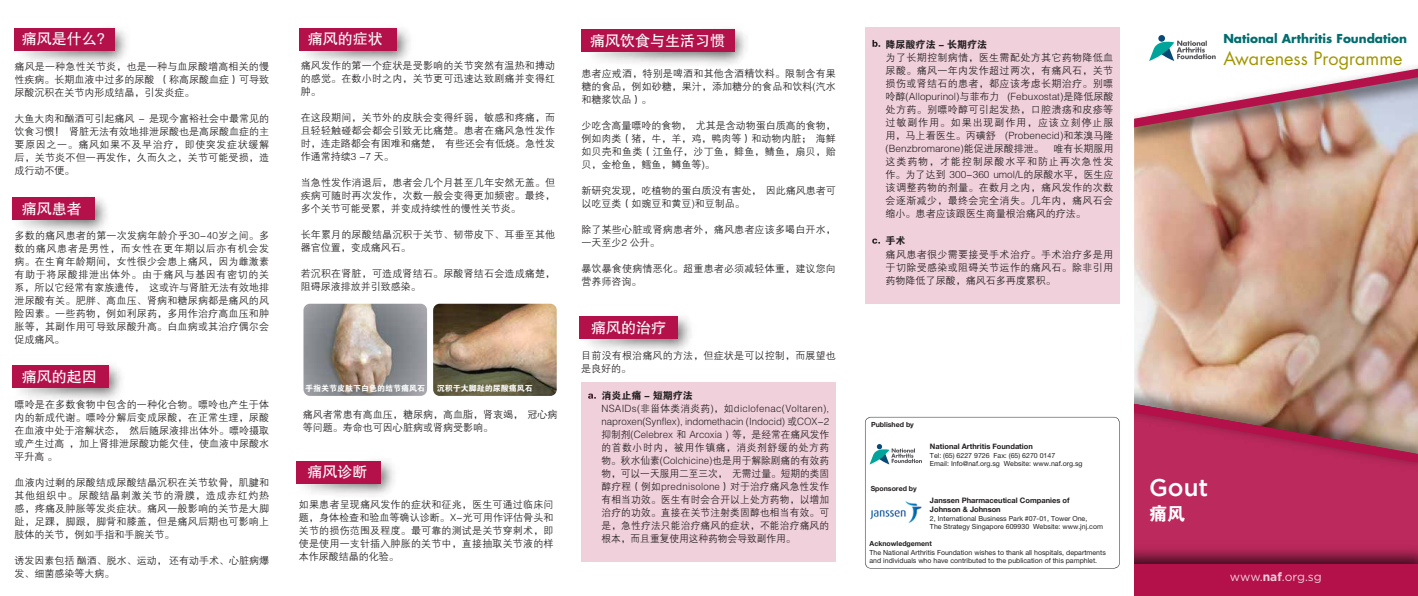
<style>
.page{position:relative;width:1418px;height:596px;background:#fff}
.page>*{position:absolute;margin:0;border:0;box-sizing:border-box;transform-origin:0 0}
.t1{font:500 24px "Gotham";color:#fff}
.t2{font:18px "Futura";color:#a19600}
.t3{font:18px "FZDHTJW GB1 0";color:#fff}
.t4{font:15px "FZHTJW GB1 0";color:#fff}
.t5{font:700 12px "Futura";color:#006d6f}
.t6{font:12px "Gotham";letter-spacing:-.01em;color:rgb(255 255 255/.8)}
.t7{font:10px/13px "FZZDXJW GB1 0";letter-spacing:.02em;color:#231f20;text-align:justify}
.t8{font:10px/13px "FZZDXJW GB1 0";color:#231f20}
.t9{font:10px "FZDHTJW GB1 0";color:#231f20}
.t10{font:8px "FZDHTJW GB1 0";color:#fff}
.t11{font:700 7.5px/9px "Helvetica Neue";color:#231f20}
.t12{font:7px/8.4px "Helvetica Neue LT Std";color:#231f20}
.t13{font:700 7px "Helvetica Neue";color:#231f20}
.s1{font-weight:700}
</style>
<div class="page">
<div style="left:865px;top:27px;width:255px;height:277px;background:#f0d0db"></div>
<img style="left:1134px;top:153px;width:283px;height:226px">
<img style="left:1134px;top:55px;width:283px;height:98px">
<svg style="left:1134px;top:69px;width:283px;height:58px"></svg>
<div style="left:1134px;top:476px;width:283px;height:64px;background:#bb295d"></div>
<img style="left:1134px;top:379px;width:283px;height:97px">
<svg style="left:1134px;top:403px;width:283px;height:59px;background:#ae4c62"></svg>
<img style="left:1134px;top:540px;width:283px;height:24px">
<div style="left:1134px;top:564px;width:283px;height:31px;background:#b4114b"></div>
<img style="left:22px;top:28px;width:105px;height:35px">
<div style="left:14px;top:28px;width:100px;height:23px;background:#b4114b"></div>
<img style="left:306px;top:28px;width:104px;height:34px">
<div style="left:299px;top:28px;width:97px;height:23px;background:#b4114b"></div>
<img style="left:20px;top:365px;width:101px;height:35px">
<div style="left:12px;top:365px;width:97px;height:23px;background:#b4114b"></div>
<img style="left:19px;top:197px;width:88px;height:35px">
<div style="left:12px;top:197px;width:82px;height:23px;background:#b4114b"></div>
<img style="left:296px;top:460px;width:98px;height:35px">
<div style="left:297px;top:460px;width:84px;height:23px;background:#b4114b"></div>
<img style="left:581px;top:28px;width:164px;height:37px">
<div style="left:581px;top:30px;width:153px;height:22px;background:#b4114b"></div>
<img style="left:588px;top:316px;width:103px;height:35px">
<div style="left:579px;top:316px;width:98px;height:23px;background:#b4114b"></div>
<div style="left:581px;top:382px;width:255px;height:180px;background:#f0d0db"></div>
<svg style="left:872px;top:40px;width:8px;height:7px"></svg>
<svg style="left:872px;top:238px;width:8px;height:5px"></svg>
<svg style="left:865px;top:416px;width:254px;height:152px"></svg>
<div style="left:871px;top:421px;width:43px;height:7px;background:#fff"></div>
<img style="left:869px;top:499px;width:53px;height:24px">
<svg style="left:869px;top:444px;width:53px;height:20px"></svg>
<div style="left:1158px;top:35px;width:6px;height:7px;background:#084975;border-radius:50%"></div>
<svg style="left:1149px;top:40px;width:66px;height:21px"></svg>
<img style="left:433px;top:303px;width:123px;height:92px">
<img style="left:303px;top:303px;width:124px;height:92px">
<h3 class="t4" style="left:22px;top:30px;width:85px">痛风是什么?</h3>
<p class="t7" style="left:15px;top:61px;width:256px">痛风是一种急性关节炎，也是一种与血尿酸增高相关的慢性疾病。长期血液中过多的尿酸 （称高尿酸血症）可导致尿酸沉积在关节内形成结晶，引发炎症。</p>
<p class="t7" style="left:15px;top:113px;width:256px">大鱼大肉和酗酒可引起痛风 - 是现今富裕社会中最常见的饮食习惯！ 肾脏无法有效地排泄尿酸也是高尿酸血症的主要原因之一。痛风如果不及早治疗，即使突发症状缓解后，关节炎不但一再发作，久而久之，关节可能受损，造成行动不便。</p>
<h3 class="t4" style="left:22px;top:200px;width:62px">痛风患者</h3>
<p class="t7" style="left:15px;top:229px;width:256px">多数的痛风患者的第一次发病年龄介乎30-40岁之间。多数的痛风患者是男性，而女性在更年期以后亦有机会发病。在生育年龄期间，女性很少会患上痛风，因为雌激素有助于将尿酸排泄出体外。由于痛风与基因有密切的关系，所以它经常有家族遗传， 这或许与肾脏无法有效地排泄尿酸有关。肥胖、高血压、肾病和糖尿病都是痛风的风险因素。一些药物，例如利尿药，多用作治疗高血压和肿胀等，其副作用可导致尿酸升高。白血病或其治疗偶尔会促成痛风。</p>
<h3 class="t4" style="left:22px;top:368px;width:77px">痛风的起因</h3>
<p class="t7" style="left:15px;top:398px;width:256px">嘌呤是在多数食物中包含的一种化合物。嘌呤也产生于体内的新成代谢。嘌呤分解后变成尿酸，在正常生理，尿酸在血液中处于溶解状态， 然后随尿液排出体外。嘌呤摄取或产生过高 ，加上肾排泄尿酸功能欠佳，使血液中尿酸水平升高 。</p>
<p class="t7" style="left:15px;top:476px;width:256px">血液内过剩的尿酸结成尿酸结晶沉积在关节软骨，肌腱和其他组织中。尿酸结晶刺激关节的滑膜，造成赤红灼热感，疼痛及肿胀等发炎症状。痛风一般影响的关节是大脚趾，足踝，脚跟，脚背和膝盖，但是痛风后期也可影响上肢体的关节，例如手指和手腕关节。</p>
<p class="t8" style="left:15px;top:554px;width:256px">诱发因素包括 酗酒、脱水、运动， 还有动手术、心脏病爆发、细菌感染等大病。</p>
<h3 class="t4" style="left:308px;top:31px;width:76px">痛风的症状</h3>
<p class="t7" style="left:301px;top:59px;width:256px">痛风发作的第一个症状是受影响的关节突然有温热和搏动的感觉。在数小时之内，关节更可迅速达致剧痛并变得红肿。</p>
<p class="t7" style="left:301px;top:111px;width:256px">在这段期间，关节外的皮肤会变得纤弱，敏感和疼痛，而且轻轻触碰都会都会引致无比痛楚。患者在痛风急性发作时，连走路都会有困难和痛楚， 有些还会有低烧。急性发作通常持续3 -7 天。</p>
<p class="t7" style="left:301px;top:176px;width:256px">当急性发作消退后，患者会几个月甚至几年安然无盖。但疾病可随时再次发作，次数一般会变得更加频密。最终，多个关节可能受累，并变成持续性的慢性关节炎。</p>
<p class="t7" style="left:301px;top:228px;width:256px">长年累月的尿酸结晶沉积于关节、韧带皮下、耳垂至其他器官位置，变成痛风石。</p>
<p class="t7" style="left:301px;top:267px;width:256px">若沉积在肾脏，可造成肾结石。尿酸肾结石会造成痛楚，阻碍尿液排放并引致感染。</p>
<p class="t10" style="left:305px;top:383px;width:121px">手指关节皮肤下白色的结节痛风石</p>
<p class="t10" style="left:437px;top:383px;width:97px">沉积于大脚趾的尿酸痛风石</p>
<p class="t8" style="left:303px;top:408px;width:256px">痛风者常患有高血压，糖尿病，高血脂，肾衷竭， 冠心病等问题。寿命也可因心脏病或肾病受影响。</p>
<h3 class="t4" style="left:307px;top:463px;width:61px">痛风诊断</h3>
<p class="t7" style="left:299px;top:498px;width:256px">如果患者呈现痛风发作的症状和征兆，医生可通过临床问题，身体检查和验血等确认诊断。X-光可用作评估骨头和关节的损伤范围及程度。最可靠的测试是关节穿刺术，即使是使用一支针插入肿胀的关节中，直接抽取关节液的样本作尿酸结晶的化验。</p>
<h3 class="t4" style="left:590px;top:32px;width:136px">痛风饮食与生活习惯</h3>
<p class="t7" style="left:581px;top:67px;width:256px">患者应戒酒，特别是啤酒和其他含酒精饮料。限制含有果糖的食品，例如砂糖，果汁，添加糖分的食品和饮料(汽水和糖浆饮品）。</p>
<p class="t7" style="left:581px;top:119px;width:256px">少吃含高量嘌呤的食物， 尤其是含动物蛋白质高的食物，例如肉类（猪，牛，羊，鸡，鸭肉等）和动物内脏； 海鲜如贝壳和鱼类（江鱼仔，沙丁鱼，鲱鱼，鲭鱼，扇贝，贻贝，金枪鱼，鳕鱼，鳟鱼等)。</p>
<p class="t8" style="left:581px;top:184px;width:256px">新研究发现，吃植物的蛋白质没有害处， 因此痛风患者可以吃豆类（如豌豆和黄豆)和豆制品。</p>
<p class="t7" style="left:581px;top:223px;width:256px">除了某些心脏或肾病患者外，痛风患者应该多喝白开水，一天至少2 公升。</p>
<p class="t7" style="left:581px;top:262px;width:256px">暴饮暴食使病情恶化。超重患者必须减轻体重，建议您向营养师咨询。</p>
<h3 class="t4" style="left:591px;top:319px;width:76px">痛风的治疗</h3>
<p class="t7" style="left:581px;top:349px;width:256px">目前没有根治痛风的方法，但症状是可以控制，而展望也是良好的。</p>
<p class="t9" style="left:601px;top:390px;width:93px">消炎止痛 - 短期疗法</p>
<p class="t7" style="left:601px;top:402px;width:229px">NSAIDs(非甾体类消炎药)，如diclofenac(Voltaren), naproxen(Synflex), indomethacin (Indocid) 或COX-2抑制剂(Celebrex 和 Arcoxia ) 等，是经常在痛风发作的首数小时内，被用作镇痛，消炎剂舒缓的处方药物。秋水仙素(Colchicine)也是用于解除剧痛的有效药物，可以一天服用二至三次， 无需过量。短期的类固醇疗程（例如prednisolone）对于治疗痛风急性发作有相当功效。医生有时会合开以上处方药物，以增加治疗的功效。直接在关节注射类固醇也相当有效。可是，急性疗法只能治疗痛风的症状，不能治疗痛风的根本，而且重复使用这种药物会导致副作用。</p>
<p class="t9" style="left:885px;top:39px;width:103px">降尿酸疗法 - 长期疗法</p>
<p class="t7" style="left:885px;top:51px;width:229px">为了长期控制病情，医生需配处方其它药物降低血尿酸。痛风一年内发作超过两次，有痛风石，关节损伤或肾结石的患者，都应该考虑长期治疗。别嘌呤醇(Allopurinol)与菲布力 (Febuxostat)是降低尿酸处方药。别嘌呤醇可引起发热，口腔溃疡和皮疹等过敏副作用。如果出现副作用，应该立刻停止服用，马上看医生。丙磺舒 (Probenecid)和苯溴马隆(Benzbromarone)能促进尿酸排泄。 唯有长期服用这类药物，才能控制尿酸水平和防止再次急性发作。为了达到 300-360 umol/L的尿酸水平，医生应该调整药物的剂量。在数月之内，痛风发作的次数会逐渐减少，最终会完全消失。几年内，痛风石会缩小。患者应该跟医生商量根治痛风的疗法。</p>
<p class="t9" style="left:885px;top:235px;width:21px">手术</p>
<p class="t7" style="left:885px;top:248px;width:229px">痛风患者很少需要接受手术治疗。手术治疗多是用于切除受感染或阻碍关节运作的痛风石。除非引用药物降低了尿酸，痛风石多再度累积。</p>
<p class="t13" style="left:871px;top:418px;width:44px">Published by</p>
<p class="t13" style="left:870px;top:483px;width:48px">Sponsored by</p>
<p class="t11" style="left:930px;top:442px;width:104px">National Arthritis Foundation</p>
<p class="t12" style="left:930px;top:450px;width:154px">Tel: (65) 6227 9726 Fax: (65) 6270 0147<br>Email: Info@naf.org.sg Website: www.naf.org.sg</p>
<p class="t11" style="left:930px;top:496px;width:141px">Janssen Pharmaceutical Companies of<br>Johnson &amp; Johnson</p>
<p class="t12" style="left:930px;top:513px;width:174px">2, International Business Park #07-01, Tower One,<br>The Strategy Singapore 609930 Website: www.jnj.com</p>
<p class="t13" style="left:869px;top:538px;width:64px">Acknowledgement</p>
<p class="t12" style="left:869px;top:547px;width:238px">The National Arthritis Foundation wishes to thank all hospitals, departments and individuals who have contributed to the publication of this pamphlet.</p>
<p class="t5" style="left:1223px;top:30px;width:185px">National Arthritis Foundation</p>
<h2 class="t2" style="left:1223px;top:46px;width:181px">Awareness Programme</h2>
<h1 class="t1" style="left:1149px;top:474px;width:61px">Gout</h1>
<h2 class="t3" style="left:1149px;top:504px;width:37px">痛风</h2>
<p class="t6" style="left:1229px;top:569px;width:93px">www.<span class="s1">naf</span>.org.sg</p>
</div>
